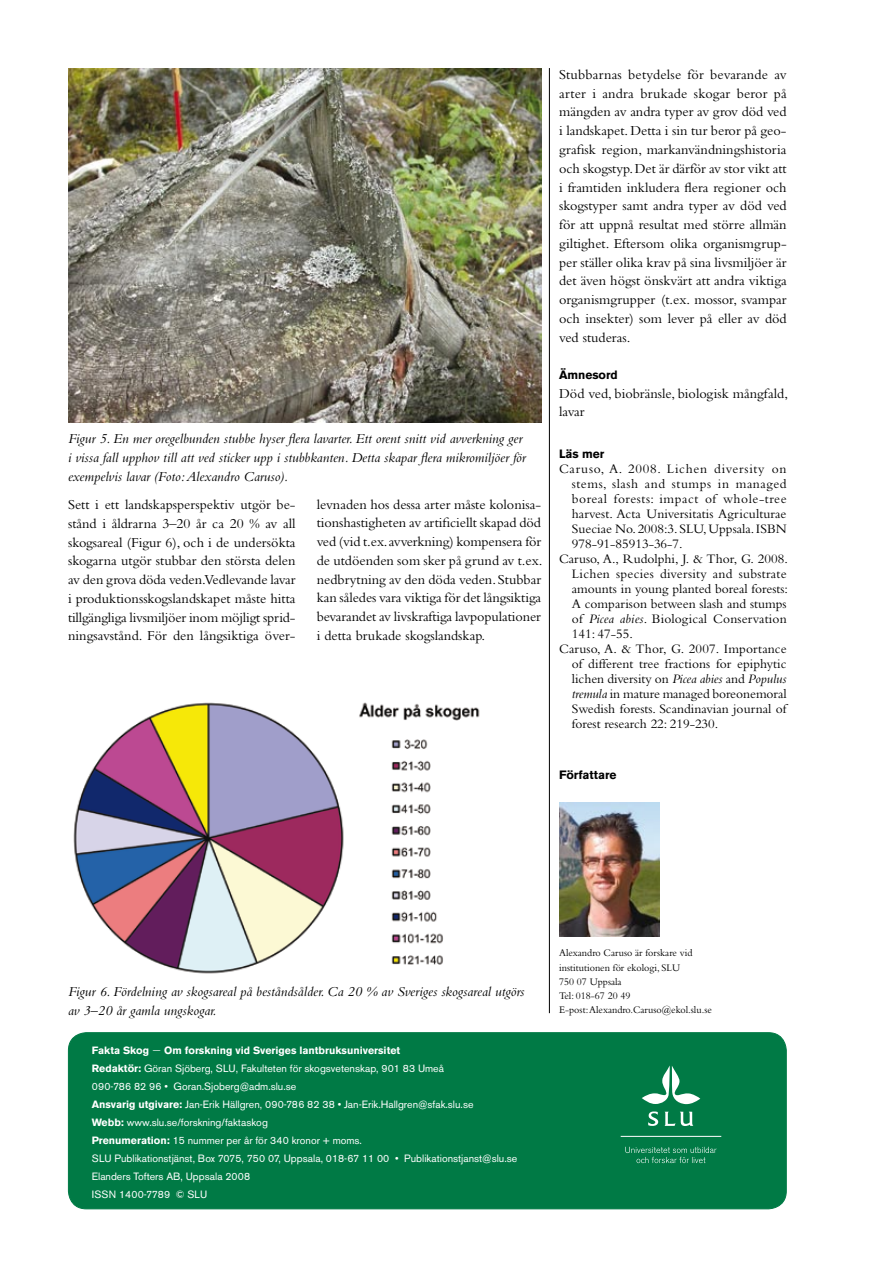
<style>
.page{position:relative;width:893px;height:1263px;background:#fff}
.page>*{position:absolute;margin:0;border:0;box-sizing:border-box;transform-origin:0 0}
.t1{font:14.25px/18.8px "Bembo";color:#000;text-align:justify}
.t2{font:italic 14.25px/18.8px "Bembo";color:#000}
.t3{font:13.5px "Bembo";color:#000}
.t4{font:13.5px "Bembo";letter-spacing:.04em;color:#000}
.t5{font:13.5px "Bembo";letter-spacing:.02em;color:#000}
.t6{font:13.5px "Bembo";letter-spacing:.055em;color:#000}
.t7{font:700 12px "Akzidenz Grotesk BE";color:#000}
.t8{font:10.5px/18px "Akzidenz Grotesk BE";color:#fff}
.t9{font:10.5px/14.2px "Bembo";color:#000}
.s1{font-style:italic}
.s2{font-weight:700}
.s3{font-family:"Bembo";font-size:14.25px}
</style>
<div class="page">
<hr style="left:549px;top:68px;width:1px;height:945px;background:#000">
<img style="left:559px;top:803px;width:101px;height:134px">
<div style="left:68px;top:1033px;width:718px;height:176px;background:#007a45;border-radius:18px"></div>
<div style="left:68px;top:1032px;width:719px;height:177px;border:1px solid #007a45;border-radius:18px"></div>
<svg style="left:642px;top:1066px;width:58px;height:38px"></svg>
<svg style="left:648px;top:1111px;width:10px;height:15px"></svg>
<svg style="left:665px;top:1111px;width:28px;height:15px"></svg>
<hr style="left:621px;top:1136px;width:100px;height:1px;background:#fff">
<svg style="left:625px;top:1147px;width:91px;height:16px"></svg>
<img style="left:68px;top:68px;width:473px;height:355px">
<img style="left:73px;top:702px;width:407px;height:272px">
<p class="t2" style="left:68px;top:429px;width:459px">Figur 5. En mer oregelbunden stubbe hyser flera lavarter. Ett orent snitt vid avverkning ger i vissa fall upphov till att ved sticker upp i stubbkanten. Detta skapar flera mikromiljöer för exempelvis lavar (Foto: Alexandro Caruso).</p>
<p class="t1" style="left:68px;top:495px;width:229px">Sett i ett landskapsperspektiv utgör be&shy;stånd i åldrarna 3–20 år ca 20 % av all skogsareal (Figur 6), och i de undersökta skogarna utgör stubbar den största delen av den grova döda veden.Vedlevande lavar i produktionsskogslandskapet måste hitta tillgängliga livsmiljöer inom möjligt sprid&shy;ningsavstånd. För den långsiktiga över-</p>
<p class="t1" style="left:317px;top:494px;width:227px">levnaden hos dessa arter måste kolonisa&shy;tionshastigheten av artificiellt skapad död ved (vid t.ex. avverkning) kompensera för de utdöenden som sker på grund av t.ex. nedbrytning av den döda veden. Stubbar kan således vara viktiga för det långsiktiga bevarandet av livskraftiga lavpopulationer i detta brukade skogslandskap.</p>
<p class="t1" style="left:559px;top:65px;width:229px">Stubbarnas betydelse för bevarande av arter i andra brukade skogar beror på mängden av andra typer av grov död ved i landskapet. Detta i sin tur beror på geo&shy;grafisk region, markanvändningshistoria och skogstyp. Det är därför av stor vikt att i framtiden inkludera flera regioner och skogstyper samt andra typer av död ved för att uppnå resultat med större allmän giltighet. Eftersom olika organismgrup&shy;per ställer olika krav på sina livsmiljöer är det även högst önskvärt att andra viktiga organismgrupper (t.ex. mossor, svampar och insekter) som lever på eller av död ved studeras.</p>
<p class="t7" style="left:559px;top:368px;width:60px">Ämnesord</p>
<p class="t1" style="left:559px;top:384px;width:230px">Död ved, biobränsle, biologisk mångfald, lavar</p>
<p class="t7" style="left:559px;top:447px;width:47px">Läs mer</p>
<p class="t6" style="left:559px;top:461px;width:229px">Caruso, A. 2008. Lichen diversity on</p>
<p class="t4" style="left:572px;top:476px;width:216px">stems, slash and stumps in managed</p>
<p class="t4" style="left:572px;top:491px;width:216px">boreal forests: impact of whole-tree</p>
<p class="t3" style="left:572px;top:506px;width:216px">harvest. Acta Universitatis Agriculturae</p>
<p class="t3" style="left:572px;top:521px;width:216px">Sueciae No. 2008:3. SLU, Uppsala. ISBN</p>
<p class="t3" style="left:572px;top:536px;width:112px">978-91-85913-36-7.</p>
<p class="t3" style="left:559px;top:551px;width:230px">Caruso, A., Rudolphi, J. &amp; Thor, G. 2008.</p>
<p class="t5" style="left:572px;top:566px;width:216px">Lichen species diversity and substrate</p>
<p class="t3" style="left:572px;top:581px;width:218px">amounts in young planted boreal forests:</p>
<p class="t3" style="left:572px;top:596px;width:216px">A comparison between slash and stumps</p>
<p class="t3" style="left:572px;top:611px;width:216px">of <span class="s1">Picea abies</span>. Biological Conservation</p>
<p class="t3" style="left:572px;top:626px;width:63px">141: 47-55.</p>
<p class="t3" style="left:559px;top:641px;width:229px">Caruso, A. &amp; Thor, G. 2007. Importance</p>
<p class="t3" style="left:572px;top:656px;width:216px">of different tree fractions for epiphytic</p>
<p class="t3" style="left:572px;top:671px;width:216px">lichen diversity on <span class="s1">Picea abies</span> and <span class="s1">Populus</span></p>
<p class="t3" style="left:572px;top:686px;width:216px"><span class="s1">tremula</span> in mature managed boreonemoral</p>
<p class="t3" style="left:572px;top:701px;width:216px">Swedish forests. Scandinavian journal of</p>
<p class="t3" style="left:572px;top:716px;width:148px">forest research 22: 219-230.</p>
<p class="t7" style="left:559px;top:768px;width:59px">Författare</p>
<p class="t2" style="left:68px;top:982px;width:458px">Figur 6. Fördelning av skogsareal på beståndsålder. Ca 20 % av Sveriges skogsareal utgörs av 3–20 år gamla ungskogar.</p>
<p class="t8" style="left:92px;top:1041px;width:427px"><span class="s2">Fakta Skog</span> <span class="s3">–</span> <span class="s2">Om forskning vid Sveriges lantbruksuniversitet<br>Redaktör:</span> Göran Sjöberg, SLU, Fakulteten för skogsvetenskap, 901 83 Umeå<br>090-786 82 96 • Goran.Sjoberg@adm.slu.se<br><span class="s2">Ansvarig utgivare:</span> Jan-Erik Hällgren, 090-786 82 38 • Jan-Erik.Hallgren@sfak.slu.se<br><span class="s2">Webb:</span> www.slu.se/forskning/faktaskog<br><span class="s2">Prenumeration:</span> 15 nummer per år för 340 kronor + moms.<br>SLU Publikationstjänst, Box 7075, 750 07, Uppsala, 018-67 11 00 • Publikationstjanst@slu.se Elanders Tofters AB, Uppsala 2008<br>ISSN 1400-7789 © SLU</p>
<p class="t9" style="left:559px;top:946px;width:154px">Alexandro Caruso är forskare vid institutionen för ekologi, SLU<br>750 07 Uppsala<br>Tel: 018-67 20 49<br>E-post: Alexandro.Caruso@ekol.slu.se</p>
</div>
